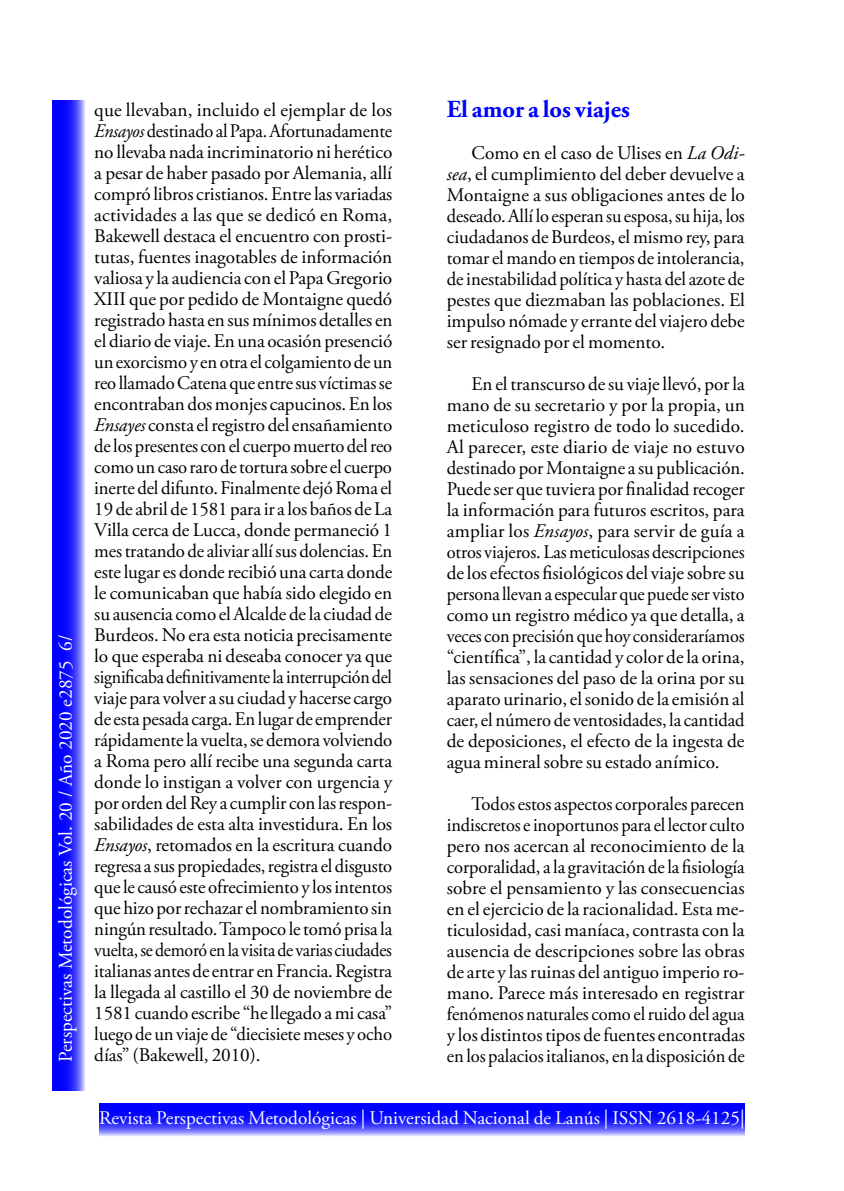
<style>
.page{position:relative;width:844px;height:1191px;background:#fff}
.page>*{position:absolute;margin:0;border:0;box-sizing:border-box;transform-origin:0 0}
.t1{font:700 24.5px "Adobe Garamond Pro";color:#00f}
.t2{font:19.25px/21px "Adobe Garamond Pro";color:#000;text-align:justify}
.t3{font:19.25px "Adobe Garamond Pro";color:#fbfdfe}
.t4{font:19.25px "Adobe Garamond Pro";color:#fff}
.s1{font-style:italic}
</style>
<div class="page">
<svg style="left:99px;top:1103px;width:645px;height:33px;background:#3131ff"></svg>
<svg style="left:52px;top:100px;width:33px;height:990px;background:#3131ff"></svg>
<p class="t4" style="left:54px;top:1062px;width:428px;rotate:-90deg">Perspectivas Metodológicas Vol. 20 / Año 2020 e2875 6/</p>
<p class="t2" style="left:94px;top:100px;width:299px">que llevaban, incluido el ejemplar de los <span class="s1">Ensayos</span> destinado al Papa. Afortunadamente no llevaba nada incriminatorio ni herético a pesar de haber pasado por Alemania, allí compró libros cristianos. Entre las variadas actividades a las que se dedicó en Roma, Bakewell destaca el encuentro con prosti&shy;tutas, fuentes inagotables de información valiosa y la audiencia con el Papa Gregorio XIII que por pedido de Montaigne quedó registrado hasta en sus mínimos detalles en el diario de viaje. En una ocasión presenció un exorcismo y en otra el colgamiento de un reo llamado Catena que entre sus víctimas se encontraban dos monjes capucinos. En los <span class="s1">Ensayes</span> consta el registro del ensañamiento de los presentes con el cuerpo muerto del reo como un caso raro de tortura sobre el cuerpo inerte del difunto. Finalmente dejó Roma el 19 de abril de 1581 para ir a los baños de La Villa cerca de Lucca, donde permaneció 1 mes tratando de aliviar allí sus dolencias. En este lugar es donde recibió una carta donde le comunicaban que había sido elegido en su ausencia como el Alcalde de la ciudad de Burdeos. No era esta noticia precisamente lo que esperaba ni deseaba conocer ya que significaba definitivamente la interrupción del viaje para volver a su ciudad y hacerse cargo de esta pesada carga. En lugar de emprender rápidamente la vuelta, se demora volviendo a Roma pero allí recibe una segunda carta donde lo instigan a volver con urgencia y por orden del Rey a cumplir con las respon&shy;sabilidades de esta alta investidura. En los <span class="s1">Ensayos</span>, retomados en la escritura cuando regresa a sus propiedades, registra el disgusto que le causó este ofrecimiento y los intentos que hizo por rechazar el nombramiento sin ningún resultado. Tampoco le tomó prisa la vuelta, se demoró en la visita de varias ciudades italianas antes de entrar en Francia. Registra la llegada al castillo el 30 de noviembre de 1581 cuando escribe “he llegado a mi casa” luego de un viaje de “diecisiete meses y ocho días” (Bakewell, 2010).</p>
<p class="t1" style="left:446px;top:95px;width:184px">El amor a los viajes</p>
<p class="t2" style="left:446px;top:143px;width:299px;text-indent:25px">Como en el caso de Ulises en <span class="s1">La Odi&shy;sea</span>, el cumplimiento del deber devuelve a Montaigne a sus obligaciones antes de lo deseado. Allí lo esperan su esposa, su hija, los ciudadanos de Burdeos, el mismo rey, para tomar el mando en tiempos de intolerancia, de inestabilidad política y hasta del azote de pestes que diezmaban las poblaciones. El impulso nómade y errante del viajero debe ser resignado por el momento.</p>
<p class="t2" style="left:446px;top:374px;width:299px;text-indent:25px">En el transcurso de su viaje llevó, por la mano de su secretario y por la propia, un meticuloso registro de todo lo sucedido.<br>Al parecer, este diario de viaje no estuvo destinado por Montaigne a su publicación.<br>Puede ser que tuviera por finalidad recoger la información para futuros escritos, para ampliar los <span class="s1">Ensayos</span>, para servir de guía a otros viajeros. Las meticulosas descripciones de los efectos fisiológicos del viaje sobre su persona llevan a especular que puede ser visto como un registro médico ya que detalla, a veces con precisión que hoy consideraríamos “científica”, la cantidad y color de la orina, las sensaciones del paso de la orina por su aparato urinario, el sonido de la emisión al caer, el número de ventosidades, la cantidad de deposiciones, el efecto de la ingesta de agua mineral sobre su estado anímico.</p>
<p class="t2" style="left:446px;top:794px;width:299px;text-indent:25px">Todos estos aspectos corporales parecen indiscretos e inoportunos para el lector culto pero nos acercan al reconocimiento de la corporalidad, a la gravitación de la fisiología sobre el pensamiento y las consecuencias en el ejercicio de la racionalidad. Esta me&shy;ticulosidad, casi maníaca, contrasta con la ausencia de descripciones sobre las obras de arte y las ruinas del antiguo imperio ro&shy;mano. Parece más interesado en registrar fenómenos naturales como el ruido del agua y los distintos tipos de fuentes encontradas en los palacios italianos, en la disposición de</p>
<p class="t3" style="left:99px;top:1106px;width:646px">Revista Perspectivas Metodológicas | Universidad Nacional de Lanús | ISSN 2618-4125|</p>
</div>
